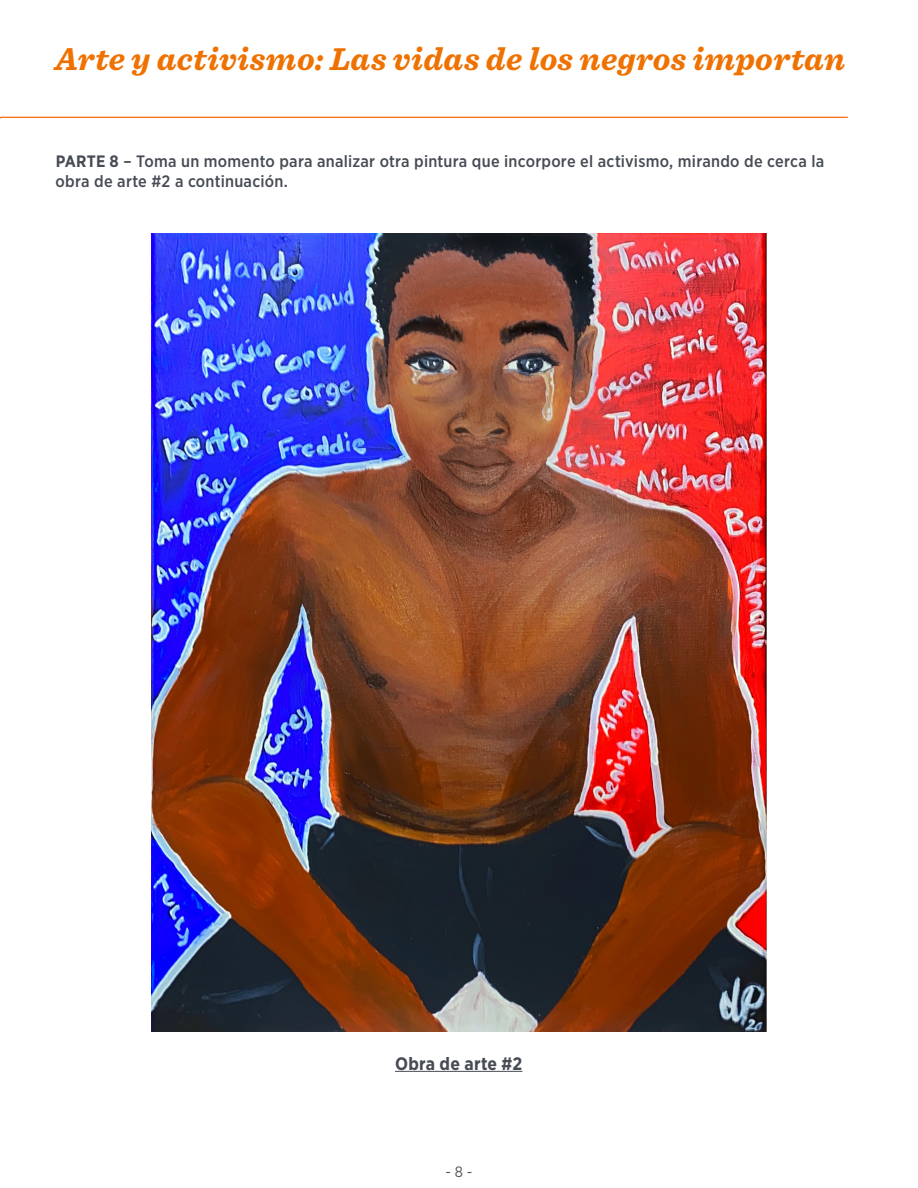
<style>
.page{position:relative;width:918px;height:1188px;background:#fff}
.page>*{position:absolute;margin:0;border:0;box-sizing:border-box;transform-origin:0 0}
.t1{font:italic 700 33px "Sentinel";letter-spacing:.01em;color:#ef7100}
._1_1_Header{font:700 18px "Gotham Narrow";letter-spacing:.015em;color:#464b54}
._1_1_Header-2{font:500 16.5px/19.8px "Gotham Narrow";letter-spacing:.015em;color:#464b54}
.t2{font:15px "Gotham Narrow";color:#535559}
.s1{font-weight:700}
</style>
<div class="page">
<svg style="left:0;top:116px;width:848px;height:3px"></svg>
<img style="left:152px;top:233px;width:614px;height:799px">
<hr style="left:395px;top:1071px;width:127px;height:1px;background:#464b54">
<h1 class="t1" style="left:55px;top:33px;width:792px">Arte y activismo: Las vidas de los negros importan</h1>
<p class="_1_1_Header-2" style="left:56px;top:151px;width:770px"><span class="s1">PARTE 8</span> – Toma un momento para analizar otra pintura que incorpore el activismo, mirando de cerca la obra de arte #2 a continuación.</p>
<p class="_1_1_Header" style="left:395px;top:1052px;width:129px">Obra de arte #2</p>
<p class="t2" style="left:445px;top:1162px;width:29px">- 8 -</p>
</div>
